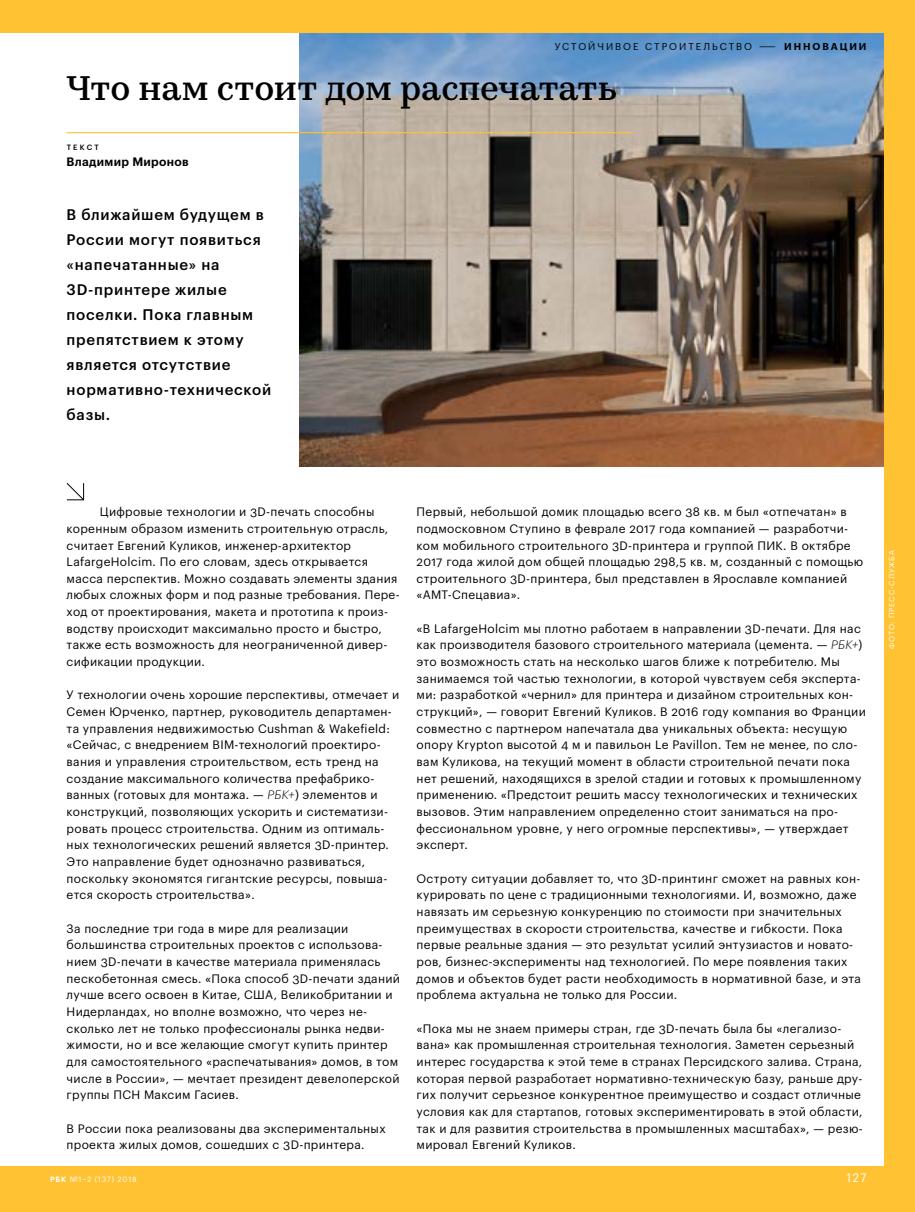
<style>
.page{position:relative;width:915px;height:1212px;background:#fff}
.page>*{position:absolute;margin:0;border:0;box-sizing:border-box;transform-origin:0 0}
.t1{font:500 34.5px "Kazimir Text RBC";letter-spacing:-.005em;color:#000}
.t2{font:500 15px/24.9px "Graphik RBCLC";letter-spacing:.05em;color:#000}
.t3{font:12px/16.6px "Graphik RBCLC";letter-spacing:.025em;color:#000}
.t4{font:600 12px "Graphik RBCLC";letter-spacing:.025em;color:#000}
.t5{font:12px "Graphik RBCLC";color:#fff}
.t6{font:9.75px "Graphik RBCLC";letter-spacing:.205em;color:#000}
.t7{font:7.5px "Graphik RBCLC";letter-spacing:.105em;color:#fff}
.t8{font:500 7.5px "Graphik RBCLC";letter-spacing:.3em;color:#000}
.s1{font-weight:600}
.s2{font-weight:300;font-style:italic}
</style>
<div class="page">
<div style="left:0;top:0;width:914px;height:1212px;background:#fec232"></div>
<div style="left:0;top:33px;width:882px;height:1133px;background:#fff"></div>
<img style="left:300px;top:33px;width:582px;height:433px">
<hr style="left:67px;top:132px;width:566px;height:1px;background:#fec232">
<svg style="left:66px;top:483px;width:19px;height:18px"></svg>
<p class="t6" style="left:554px;top:39px;width:313px">УСТОЙЧИВОЕ СТРОИТЕЛЬСТВО — <span class="s1">ИННОВАЦИИ</span></p>
<h1 class="t1" style="left:67px;top:62px;width:551px">Что нам стоит дом распечатать</h1>
<p class="t8" style="left:67px;top:141px;width:34px">ТЕКСТ</p>
<p class="t4" style="left:67px;top:153px;width:123px">Владимир Миронов</p>
<p class="t2" style="left:67px;top:201px;width:206px">В ближайшем будущем в<br>России могут появиться «напечатанные» на<br>3D-принтере жилые поселки. Пока главным препятствием к этому является отсутствие нормативно-технической базы.</p>
<p class="t3" style="left:67px;top:502px;width:334px;text-indent:33px">Цифровые технологии и 3D-печать способны коренным образом изменить строительную отрасль, считает Евгений Куликов, инженер-архитектор LafargeHolcim. По его словам, здесь открывается масса перспектив. Можно создавать элементы здания любых сложных форм и под разные требования. Пере&shy;ход от проектирования, макета и прототипа к произ&shy;водству происходит максимально просто и быстро, также есть возможность для неограниченной дивер&shy;сификации продукции.</p>
<p class="t3" style="left:67px;top:686px;width:334px">У технологии очень хорошие перспективы, отмечает и Семен Юрченко, партнер, руководитель департамен&shy;та управления недвижимостью Cushman &amp; Wakefield: «Сейчас, с внедрением BIM-технологий проектиро&shy;вания и управления строительством, есть тренд на создание максимального количества префабрико&shy;ванных (готовых для монтажа. — <span class="s2">РБК+</span>) элементов и конструкций, позволяющих ускорить и систематизи&shy;ровать процесс строительства. Одним из оптималь&shy;ных технологических решений является 3D-принтер.<br>Это направление будет однозначно развиваться, поскольку экономятся гигантские ресурсы, повыша&shy;ется скорость строительства».</p>
<p class="t3" style="left:67px;top:919px;width:334px">За последние три года в мире для реализации большинства строительных проектов с использова&shy;нием 3D-печати в качестве материала применялась пескобетонная смесь. «Пока способ 3D-печати зданий лучше всего освоен в Китае, США, Великобритании и Нидерландах, но вполне возможно, что через не&shy;сколько лет не только профессионалы рынка недви&shy;жимости, но и все желающие смогут купить принтер для самостоятельного «распечатывания» домов, в том числе в России», — мечтает президент девелоперской группы ПСН Максим Гасиев.</p>
<p class="t3" style="left:67px;top:1119px;width:320px">В России пока реализованы два экспериментальных проекта жилых домов, сошедших с 3D-принтера.</p>
<p class="t3" style="left:416px;top:502px;width:448px">Первый, небольшой домик площадью всего 38 кв. м был «отпечатан» в подмосковном Ступино в феврале 2017 года компанией — разработчи&shy;ком мобильного строительного 3D-принтера и группой ПИК. В октябре 2017 года жилой дом общей площадью 298,5 кв. м, созданный с помощью строительного 3D-принтера, был представлен в Ярославле компанией «АМТ-Спецавиа».</p>
<p class="t3" style="left:416px;top:619px;width:450px">«В LafargeHolcim мы плотно работаем в направлении 3D-печати. Для нас как производителя базового строительного материала (цемента. — <span class="s2">РБК+</span>) это возможность стать на несколько шагов ближе к потребителю. Мы занимаемся той частью технологии, в которой чувствуем себя эксперта&shy;ми: разработкой «чернил» для принтера и дизайном строительных кон&shy;струкций», — говорит Евгений Куликов. В 2016 году компания во Франции совместно с партнером напечатала два уникальных объекта: несущую опору Krypton высотой 4 м и павильон Le Pavillon. Тем не менее, по сло&shy;вам Куликова, на текущий момент в области строительной печати пока нет решений, находящихся в зрелой стадии и готовых к промышленному применению. «Предстоит решить массу технологических и технических вызовов. Этим направлением определенно стоит заниматься на про&shy;фессиональном уровне, у него огромные перспективы», — утверждает эксперт.</p>
<p class="t3" style="left:416px;top:869px;width:446px">Остроту ситуации добавляет то, что 3D-принтинг сможет на равных кон&shy;курировать по цене с традиционными технологиями. И, возможно, даже навязать им серьезную конкуренцию по стоимости при значительных преимуществах в скорости строительства, качестве и гибкости. Пока первые реальные здания — это результат усилий энтузиастов и новато&shy;ров, бизнес-эксперименты над технологией. По мере появления таких домов и объектов будет расти необходимость в нормативной базе, и эта проблема актуальна не только для России.</p>
<p class="t3" style="left:416px;top:1019px;width:447px">«Пока мы не знаем примеры стран, где 3D-печать была бы «легализо&shy;вана» как промышленная строительная технология. Заметен серьезный интерес государства к этой теме в странах Персидского залива. Страна, которая первой разработает нормативно-техническую базу, раньше дру&shy;гих получит серьезное конкурентное преимущество и создаст отличные условия как для стартапов, готовых экспериментировать в этой области, так и для развития строительства в промышленных масштабах», — резю&shy;мировал Евгений Куликов.</p>
<p class="t7" style="left:50px;top:1174px;width:88px"><span class="s1">РБК</span> №1–2 (137) 2018</p>
<p class="t5" style="left:846px;top:1169px;width:22px">127</p>
<p class="t7" style="left:885px;top:648px;width:100px;rotate:-90deg">ФОТО: ПРЕСС-СЛУЖБА</p>
</div>
